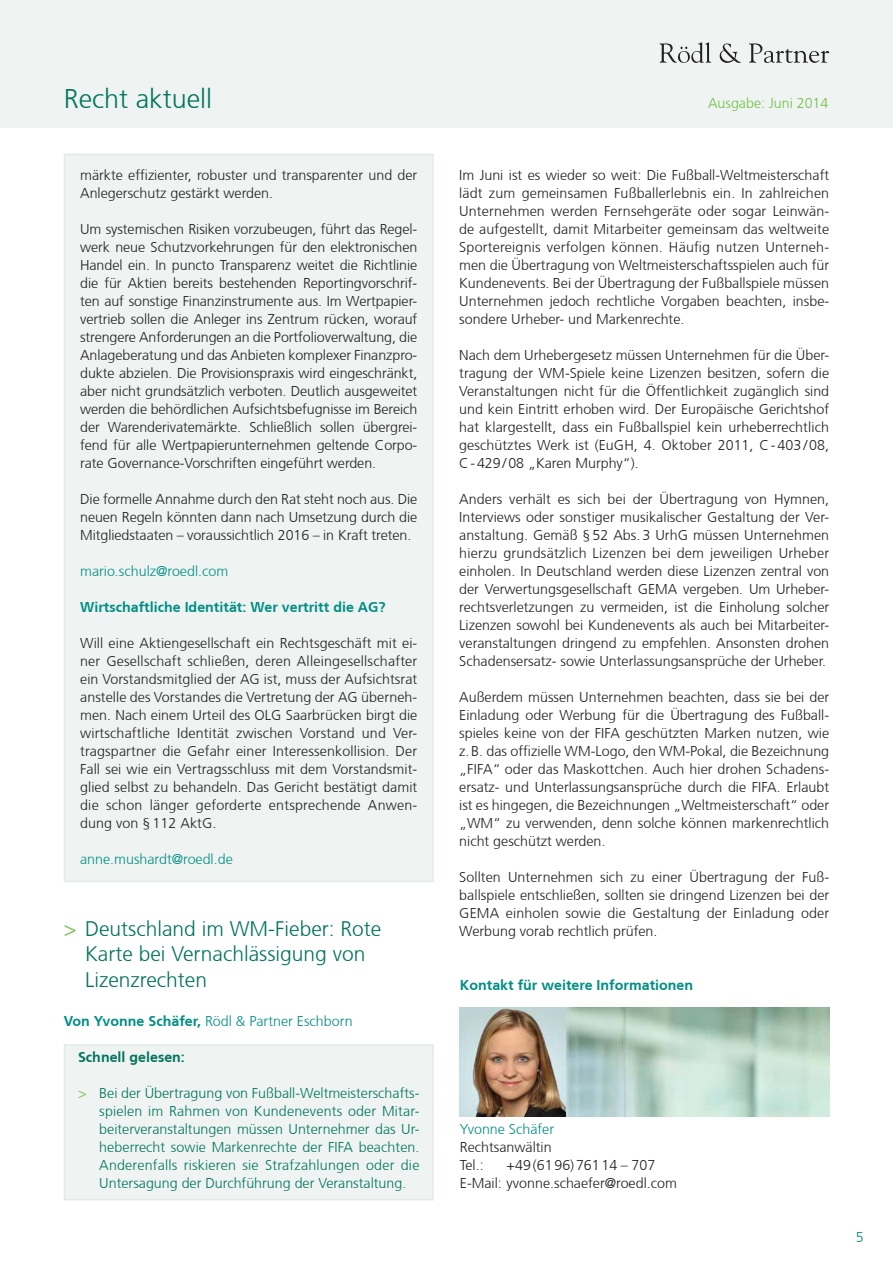
<style>
.page{position:relative;width:893px;height:1263px;background:#fff}
.page>*{position:absolute;margin:0;border:0;box-sizing:border-box;transform-origin:0 0}
.t1{font:300 27px "Frutiger CE";color:#01745c}
.t2{font:300 21px/25.2px "Frutiger CE";color:#01745c}
.t3{font:300 14.25px/18px "Frutiger CE";color:#231f20;text-align:justify}
.t4{font:300 14.25px/18px "Frutiger CE";color:#01745c;text-align:justify}
.t5{font:300 14.25px "Frutiger CE";color:#008e84}
.t6{font:700 14.25px "Frutiger CE";color:#008e84}
.t7{font:300 14.25px "Frutiger CE";color:#71bf44}
.t8{font:700 14.25px "Frutiger CE";color:#01745c}
.s1{color:#71bf44}
.s2{font-weight:700}
</style>
<div class="page">
<div style="left:65px;top:154px;width:368px;height:727px;background:#eff4f2"></div>
<div style="left:64px;top:154px;width:370px;height:728px;border:2px solid #e2eae7"></div>
<div style="left:65px;top:1045px;width:368px;height:155px;background:#eff4f2"></div>
<div style="left:64px;top:1044px;width:370px;height:156px;border:2px solid #e2eae7"></div>
<img style="left:566px;top:1007px;width:263px;height:109px">
<img style="left:459px;top:1007px;width:107px;height:109px">
<div style="left:0;top:0;width:893px;height:128px;background:#eff4f2"></div>
<svg style="left:659px;top:42px;width:52px;height:21px"></svg>
<svg style="left:720px;top:43px;width:21px;height:20px"></svg>
<svg style="left:749px;top:43px;width:80px;height:20px"></svg>
<h1 class="t1" style="left:64px;top:83px;width:150px">Recht aktuell</h1>
<p class="t7" style="left:708px;top:95px;width:122px">Ausgabe: Juni 2014</p>
<p class="t3" style="left:80px;top:166px;width:339px">märkte effizienter, robuster und transparenter und der<br>Anlegerschutz gestärkt werden.</p>
<p class="t3" style="left:80px;top:220px;width:339px">Um systemischen Risiken vorzubeugen, führt das Regel&shy;werk neue Schutzvorkehrungen für den elektronischen Handel ein. In puncto Transparenz weitet die Richtlinie die für Aktien bereits bestehenden Reportingvorschrif&shy;ten auf sonstige Finanzinstrumente aus. Im Wertpapier&shy;vertrieb sollen die Anleger ins Zentrum rücken, worauf strengere Anforderungen an die Portfolioverwaltung, die Anlageberatung und das Anbieten komplexer Finanzpro&shy;dukte abzielen. Die Provisionspraxis wird eingeschränkt, aber nicht grundsätzlich verboten. Deutlich ausgeweitet werden die behördlichen Aufsichtsbefugnisse im Bereich der Warenderivatemärkte. Schließlich sollen übergrei&shy;fend für alle Wertpapierunternehmen geltende Corpo&shy;rate Governance-Vorschriften eingeführt werden.</p>
<p class="t3" style="left:80px;top:490px;width:339px">Die formelle Annahme durch den Rat steht noch aus. Die neuen Regeln könnten dann nach Umsetzung durch die Mitgliedstaaten – voraussichtlich 2016 – in Kraft treten.</p>
<p class="t5" style="left:80px;top:563px;width:150px">mario.schulz@roedl.com</p>
<p class="t6" style="left:80px;top:598px;width:307px">Wirtschaftliche Identität: Wer vertritt die AG?</p>
<p class="t3" style="left:80px;top:634px;width:339px">Will eine Aktiengesellschaft ein Rechtsgeschäft mit ei&shy;ner Gesellschaft schließen, deren Alleingesellschafter ein Vorstandsmitglied der AG ist, muss der Aufsichtsrat anstelle des Vorstandes die Vertretung der AG überneh&shy;men. Nach einem Urteil des OLG Saarbrücken birgt die wirtschaftliche Identität zwischen Vorstand und Ver&shy;tragspartner die Gefahr einer Interessenkollision. Der Fall sei wie ein Vertragsschluss mit dem Vorstandsmit&shy;glied selbst zu behandeln. Das Gericht bestätigt damit die schon länger geforderte entsprechende Anwen&shy;dung von §112 AktG.</p>
<p class="t5" style="left:80px;top:851px;width:154px">anne.mushardt@roedl.de</p>
<p class="t3" style="left:459px;top:166px;width:371px">Im Juni ist es wieder so weit: Die Fußball-Weltmeisterschaft lädt zum gemeinsamen Fußballerlebnis ein. In zahlreichen Unternehmen werden Fernsehgeräte oder sogar Leinwän&shy;de aufgestellt, damit Mitarbeiter gemeinsam das weltweite Sportereignis verfolgen können. Häufig nutzen Unterneh&shy;men die Übertragung von Weltmeisterschaftsspielen auch für Kundenevents. Bei der Übertragung der Fußballspiele müssen Unternehmen jedoch rechtliche Vorgaben beachten, insbe&shy;sondere Urheber- und Markenrechte.</p>
<p class="t3" style="left:459px;top:346px;width:371px">Nach dem Urhebergesetz müssen Unternehmen für die Über&shy;tragung der WM-Spiele keine Lizenzen besitzen, sofern die Veranstaltungen nicht für die Öffentlichkeit zugänglich sind und kein Eintritt erhoben wird. Der Europäische Gerichtshof hat klargestellt, dass ein Fußballspiel kein urheberrechtlich geschütztes Werk ist (EuGH, 4. Oktober 2011, C-403/08, C-429/08 „Karen Murphy“).</p>
<p class="t3" style="left:459px;top:490px;width:371px">Anders verhält es sich bei der Übertragung von Hymnen, Interviews oder sonstiger musikalischer Gestaltung der Ver&shy;anstaltung. Gemäß §52 Abs.3 UrhG müssen Unternehmen hierzu grundsätzlich Lizenzen bei dem jeweiligen Urheber einholen. In Deutschland werden diese Lizenzen zentral von der Verwertungsgesellschaft GEMA vergeben. Um Urheber&shy;rechtsverletzungen zu vermeiden, ist die Einholung solcher Lizenzen sowohl bei Kundenevents als auch bei Mitarbeiter&shy;veranstaltungen dringend zu empfehlen. Ansonsten drohen Schadensersatz- sowie Unterlassungsansprüche der Urheber.</p>
<p class="t3" style="left:459px;top:688px;width:371px">Außerdem müssen Unternehmen beachten, dass sie bei der Einladung oder Werbung für die Übertragung des Fußball&shy;spieles keine von der FIFA geschützten Marken nutzen, wie z.B. das offizielle WM-Logo, den WM-Pokal, die Bezeichnung „FIFA“ oder das Maskottchen. Auch hier drohen Schadens&shy;ersatz- und Unterlassungsansprüche durch die FIFA. Erlaubt ist es hingegen, die Bezeichnungen „Weltmeisterschaft“ oder „WM“ zu verwenden, denn solche können markenrechtlich nicht geschützt werden.</p>
<p class="t3" style="left:459px;top:868px;width:371px">Sollten Unternehmen sich zu einer Übertragung der Fuß&shy;ballspiele entschließen, sollten sie dringend Lizenzen bei der GEMA einholen sowie die Gestaltung der Einladung oder</p>
<h2 class="t2" style="left:64px;top:916px;width:319px"><span class="s1">&gt;</span> Deutschland im WM-Fieber: Rote</h2>
<p class="t3" style="left:459px;top:922px;width:200px">Werbung vorab rechtlich prüfen.</p>
<h2 class="t2" style="left:85px;top:941px;width:282px">Karte bei Vernachlässigung von<br>Lizenzrechten</h2>
<p class="t5" style="left:64px;top:1013px;width:290px"><span class="s2">Von Yvonne Schäfer,</span> Rödl &amp; Partner Eschborn</p>
<p class="t6" style="left:460px;top:977px;width:235px">Kontakt für weitere Informationen</p>
<p class="t8" style="left:78px;top:1049px;width:108px">Schnell gelesen:</p>
<p class="t4" style="left:99px;top:1084px;width:322px;text-indent:-21px"><span class="s1">&gt;</span> Bei der Übertragung von Fußball-Weltmeisterschafts&shy;spielen im Rahmen von Kundenevents oder Mitar&shy;beiterveranstaltungen müssen Unternehmer das Ur&shy;heberrecht sowie Markenrechte der FIFA beachten.<br>Anderenfalls riskieren sie Strafzahlungen oder die Untersagung der Durchführung der Veranstaltung.</p>
<p class="t5" style="left:460px;top:1121px;width:96px">Yvonne Schäfer</p>
<p class="t3" style="left:460px;top:1138px;width:93px">Rechtsanwältin<br>Tel.:</p>
<p class="t3" style="left:460px;top:1156px;width:219px;text-indent:47px">+49(6196)76114 – 707<br>E-Mail: yvonne.schaefer@roedl.com</p>
<p class="t5" style="left:856px;top:1229px;width:9px">5</p>
</div>
